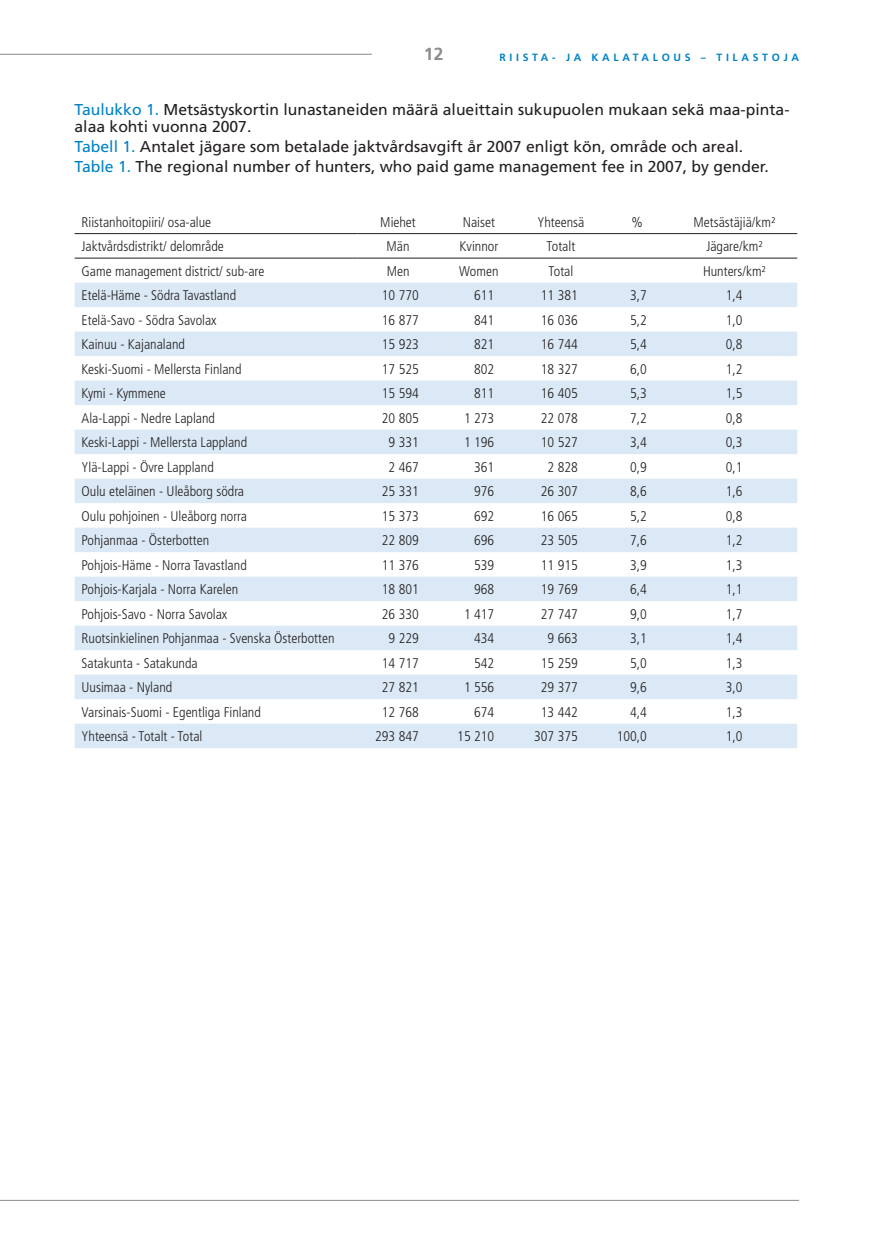
<style>
.page{position:relative;width:874px;height:1236px;background:#fff}
.page>*{position:absolute;margin:0;border:0;box-sizing:border-box;transform-origin:0 0}
.t1{font:700 17.5px "Frutiger LT Std";color:#8a8c8f}
.t2{font:15.75px/16.6px "Frutiger LT Std";color:#231f20}
.t3{font:300 condensed 14px "Frutiger LT Std";color:#231f20}
.t4{font:700 10.5px "Frutiger LT Std";letter-spacing:.35em;color:#0082c5}
.s1{color:#0082c5}
</style>
<div class="page">
<hr style="left:0;top:1200px;width:799px;height:1px;background:#8a8c8f">
<hr style="left:0;top:54px;width:372px;height:1px;background:#8a8c8f">
<svg style="left:75px;top:283px;width:722px;height:465px;fill:#dae9f5"></svg>
<hr style="left:357px;top:233px;width:440px;height:1px;background:#231f20">
<hr style="left:357px;top:258px;width:440px;height:1px;background:#231f20">
<hr style="left:75px;top:233px;width:282px;height:1px;background:#231f20">
<hr style="left:75px;top:258px;width:282px;height:1px;background:#231f20">
<p class="t1" style="left:424px;top:47px;width:21px">12</p>
<p class="t4" style="left:499px;top:53px;width:301px">RIISTA- JA KALATALOUS – TILASTOJA</p>
<p class="t2" style="left:75px;top:103px;width:716px"><span class="s1">Taulukko 1.</span> Metsästyskortin lunastaneiden määrä alueittain sukupuolen mukaan sekä maa-pinta&shy;alaa kohti vuonna 2007.</p>
<p class="t2" style="left:75px;top:138px;width:696px;line-height:20.1px"><span class="s1">Tabell 1.</span> Antalet jägare som betalade jaktvårdsavgift år 2007 enligt kön, område och areal.<br><span class="s1">Table 1.</span> The regional number of hunters, who paid game management fee in 2007, by gender.</p>
<p class="t3" style="left:82px;top:216px;width:131px">Riistanhoitopiiri/ osa-alue</p>
<p class="t3" style="left:380px;top:216px;width:37px">Miehet</p>
<p class="t3" style="left:463px;top:216px;width:34px">Naiset</p>
<p class="t3" style="left:537px;top:216px;width:48px">Yhteensä</p>
<p class="t3" style="left:631px;top:216px;width:13px">%</p>
<p class="t3" style="left:693px;top:216px;width:83px">Metsästäjiä/km²</p>
<p class="t3" style="left:82px;top:241px;width:144px">Jaktvårdsdistrikt/ delområde</p>
<p class="t3" style="left:386px;top:241px;width:25px">Män</p>
<p class="t3" style="left:459px;top:241px;width:40px">Kvinnor</p>
<p class="t3" style="left:546px;top:241px;width:30px">Totalt</p>
<p class="t3" style="left:706px;top:241px;width:58px">Jägare/km²</p>
<p class="t3" style="left:82px;top:265px;width:184px">Game management district/ sub-are</p>
<p class="t3" style="left:387px;top:265px;width:24px">Men</p>
<p class="t3" style="left:459px;top:265px;width:41px">Women</p>
<p class="t3" style="left:548px;top:265px;width:26px">Total</p>
<p class="t3" style="left:703px;top:265px;width:64px">Hunters/km²</p>
<p class="t3" style="left:82px;top:290px;width:156px">Etelä-Häme - Södra Tavastland</p>
<p class="t3" style="left:382px;top:290px;width:38px">10 770</p>
<p class="t3" style="left:474px;top:290px;width:22px">611</p>
<p class="t3" style="left:541px;top:290px;width:38px">11 381</p>
<p class="t3" style="left:630px;top:290px;width:18px">3,7</p>
<p class="t3" style="left:726px;top:290px;width:18px">1,4</p>
<p class="t3" style="left:82px;top:314px;width:137px">Etelä-Savo - Södra Savolax</p>
<p class="t3" style="left:382px;top:314px;width:38px">16 877</p>
<p class="t3" style="left:474px;top:314px;width:22px">841</p>
<p class="t3" style="left:541px;top:314px;width:38px">16 036</p>
<p class="t3" style="left:630px;top:314px;width:18px">5,2</p>
<p class="t3" style="left:726px;top:314px;width:18px">1,0</p>
<p class="t3" style="left:82px;top:339px;width:105px">Kainuu - Kajanaland</p>
<p class="t3" style="left:382px;top:339px;width:38px">15 923</p>
<p class="t3" style="left:474px;top:339px;width:22px">821</p>
<p class="t3" style="left:541px;top:339px;width:38px">16 744</p>
<p class="t3" style="left:630px;top:339px;width:18px">5,4</p>
<p class="t3" style="left:726px;top:339px;width:18px">0,8</p>
<p class="t3" style="left:82px;top:363px;width:161px">Keski-Suomi - Mellersta Finland</p>
<p class="t3" style="left:382px;top:363px;width:38px">17 525</p>
<p class="t3" style="left:474px;top:363px;width:22px">802</p>
<p class="t3" style="left:541px;top:363px;width:38px">18 327</p>
<p class="t3" style="left:630px;top:363px;width:18px">6,0</p>
<p class="t3" style="left:726px;top:363px;width:18px">1,2</p>
<p class="t3" style="left:82px;top:388px;width:86px">Kymi - Kymmene</p>
<p class="t3" style="left:382px;top:388px;width:38px">15 594</p>
<p class="t3" style="left:474px;top:388px;width:22px">811</p>
<p class="t3" style="left:541px;top:388px;width:38px">16 405</p>
<p class="t3" style="left:630px;top:388px;width:18px">5,3</p>
<p class="t3" style="left:726px;top:388px;width:18px">1,5</p>
<p class="t3" style="left:82px;top:412px;width:135px">Ala-Lappi - Nedre Lapland</p>
<p class="t3" style="left:382px;top:412px;width:38px">20 805</p>
<p class="t3" style="left:464px;top:412px;width:32px">1 273</p>
<p class="t3" style="left:541px;top:412px;width:38px">22 078</p>
<p class="t3" style="left:630px;top:412px;width:18px">7,2</p>
<p class="t3" style="left:726px;top:412px;width:18px">0,8</p>
<p class="t3" style="left:82px;top:437px;width:167px">Keski-Lappi - Mellersta Lappland</p>
<p class="t3" style="left:388px;top:437px;width:32px">9 331</p>
<p class="t3" style="left:464px;top:437px;width:32px">1 196</p>
<p class="t3" style="left:541px;top:437px;width:38px">10 527</p>
<p class="t3" style="left:630px;top:437px;width:18px">3,4</p>
<p class="t3" style="left:726px;top:437px;width:18px">0,3</p>
<p class="t3" style="left:82px;top:461px;width:134px">Ylä-Lappi - Övre Lappland</p>
<p class="t3" style="left:388px;top:461px;width:32px">2 467</p>
<p class="t3" style="left:474px;top:461px;width:22px">361</p>
<p class="t3" style="left:547px;top:461px;width:32px">2 828</p>
<p class="t3" style="left:630px;top:461px;width:18px">0,9</p>
<p class="t3" style="left:726px;top:461px;width:18px">0,1</p>
<p class="t3" style="left:82px;top:486px;width:164px">Oulu eteläinen - Uleåborg södra</p>
<p class="t3" style="left:382px;top:486px;width:38px">25 331</p>
<p class="t3" style="left:474px;top:486px;width:22px">976</p>
<p class="t3" style="left:541px;top:486px;width:38px">26 307</p>
<p class="t3" style="left:630px;top:486px;width:18px">8,6</p>
<p class="t3" style="left:726px;top:486px;width:18px">1,6</p>
<p class="t3" style="left:82px;top:510px;width:167px">Oulu pohjoinen - Uleåborg norra</p>
<p class="t3" style="left:382px;top:510px;width:38px">15 373</p>
<p class="t3" style="left:474px;top:510px;width:22px">692</p>
<p class="t3" style="left:541px;top:510px;width:38px">16 065</p>
<p class="t3" style="left:630px;top:510px;width:18px">5,2</p>
<p class="t3" style="left:726px;top:510px;width:18px">0,8</p>
<p class="t3" style="left:82px;top:535px;width:129px">Pohjanmaa - Österbotten</p>
<p class="t3" style="left:382px;top:535px;width:38px">22 809</p>
<p class="t3" style="left:474px;top:535px;width:22px">696</p>
<p class="t3" style="left:541px;top:535px;width:38px">23 505</p>
<p class="t3" style="left:630px;top:535px;width:18px">7,6</p>
<p class="t3" style="left:726px;top:535px;width:18px">1,2</p>
<p class="t3" style="left:82px;top:559px;width:167px">Pohjois-Häme - Norra Tavastland</p>
<p class="t3" style="left:382px;top:559px;width:38px">11 376</p>
<p class="t3" style="left:474px;top:559px;width:22px">539</p>
<p class="t3" style="left:541px;top:559px;width:38px">11 915</p>
<p class="t3" style="left:630px;top:559px;width:18px">3,9</p>
<p class="t3" style="left:726px;top:559px;width:18px">1,3</p>
<p class="t3" style="left:82px;top:584px;width:158px">Pohjois-Karjala - Norra Karelen</p>
<p class="t3" style="left:382px;top:584px;width:38px">18 801</p>
<p class="t3" style="left:474px;top:584px;width:22px">968</p>
<p class="t3" style="left:541px;top:584px;width:38px">19 769</p>
<p class="t3" style="left:630px;top:584px;width:18px">6,4</p>
<p class="t3" style="left:726px;top:584px;width:18px">1,1</p>
<p class="t3" style="left:82px;top:608px;width:147px">Pohjois-Savo - Norra Savolax</p>
<p class="t3" style="left:382px;top:608px;width:38px">26 330</p>
<p class="t3" style="left:464px;top:608px;width:32px">1 417</p>
<p class="t3" style="left:541px;top:608px;width:38px">27 747</p>
<p class="t3" style="left:630px;top:608px;width:18px">9,0</p>
<p class="t3" style="left:726px;top:608px;width:18px">1,7</p>
<p class="t3" style="left:82px;top:633px;width:254px">Ruotsinkielinen Pohjanmaa - Svenska Österbotten</p>
<p class="t3" style="left:388px;top:633px;width:32px">9 229</p>
<p class="t3" style="left:474px;top:633px;width:22px">434</p>
<p class="t3" style="left:547px;top:633px;width:32px">9 663</p>
<p class="t3" style="left:630px;top:633px;width:18px">3,1</p>
<p class="t3" style="left:726px;top:633px;width:18px">1,4</p>
<p class="t3" style="left:82px;top:657px;width:118px">Satakunta - Satakunda</p>
<p class="t3" style="left:382px;top:657px;width:38px">14 717</p>
<p class="t3" style="left:474px;top:657px;width:22px">542</p>
<p class="t3" style="left:541px;top:657px;width:38px">15 259</p>
<p class="t3" style="left:630px;top:657px;width:18px">5,0</p>
<p class="t3" style="left:726px;top:657px;width:18px">1,3</p>
<p class="t3" style="left:82px;top:682px;width:92px">Uusimaa - Nyland</p>
<p class="t3" style="left:382px;top:682px;width:38px">27 821</p>
<p class="t3" style="left:464px;top:682px;width:32px">1 556</p>
<p class="t3" style="left:541px;top:682px;width:38px">29 377</p>
<p class="t3" style="left:630px;top:682px;width:18px">9,6</p>
<p class="t3" style="left:726px;top:682px;width:18px">3,0</p>
<p class="t3" style="left:82px;top:706px;width:181px">Varsinais-Suomi - Egentliga Finland</p>
<p class="t3" style="left:382px;top:706px;width:38px">12 768</p>
<p class="t3" style="left:474px;top:706px;width:22px">674</p>
<p class="t3" style="left:541px;top:706px;width:38px">13 442</p>
<p class="t3" style="left:630px;top:706px;width:18px">4,4</p>
<p class="t3" style="left:726px;top:706px;width:18px">1,3</p>
<p class="t3" style="left:82px;top:731px;width:122px">Yhteensä - Totalt - Total</p>
<p class="t3" style="left:375px;top:731px;width:45px">293 847</p>
<p class="t3" style="left:457px;top:731px;width:38px">15 210</p>
<p class="t3" style="left:534px;top:731px;width:45px">307 375</p>
<p class="t3" style="left:617px;top:731px;width:32px">100,0</p>
<p class="t3" style="left:726px;top:731px;width:18px">1,0</p>
</div>
